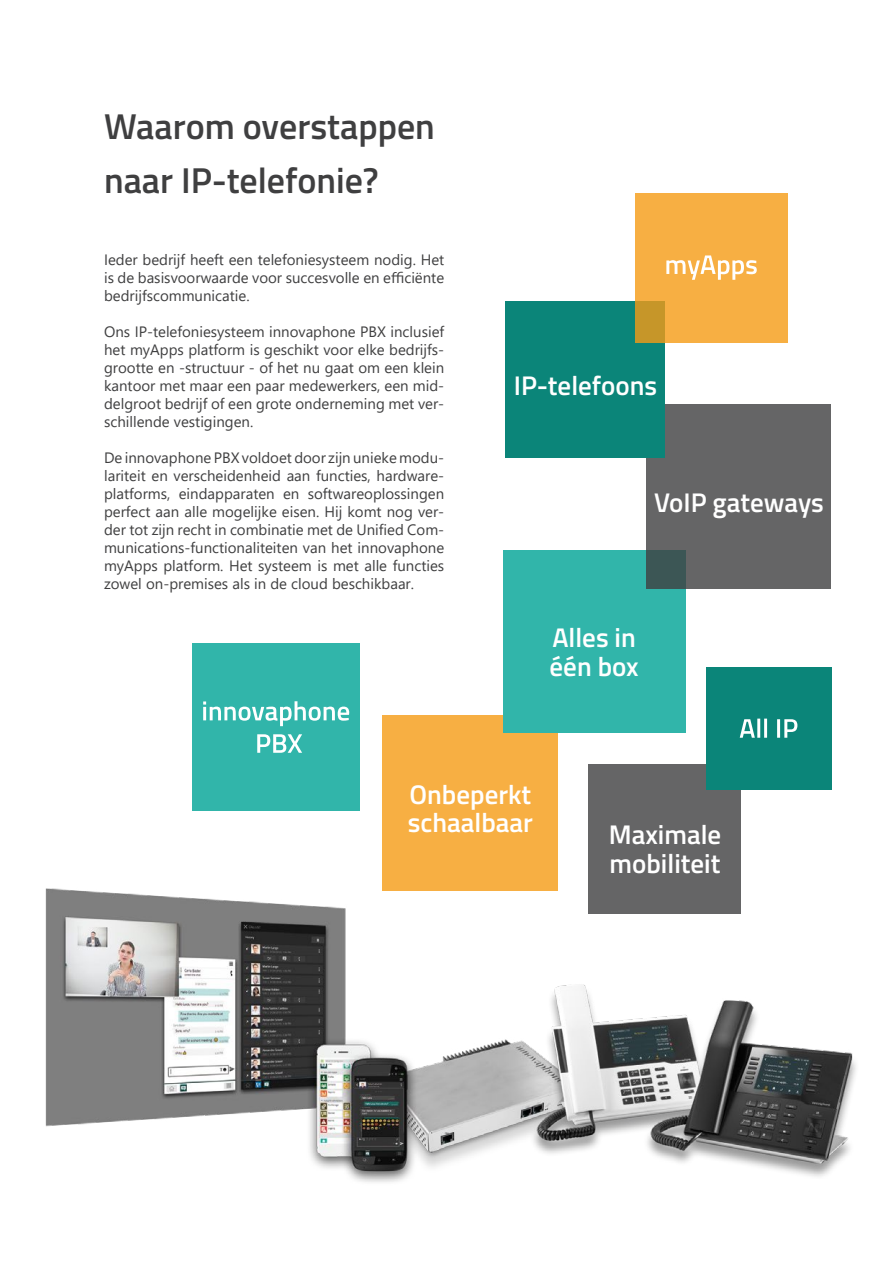
<style>
.page{position:relative;width:893px;height:1263px;background:#fff}
.page>*{position:absolute;margin:0;border:0;box-sizing:border-box;transform-origin:0 0}
.Überschriften_Themen{font:600 36px/54px "Titillium Web";color:#3f3f40}
.IP-Telefonie-Kästche{font:600 27px/28.5px "Titillium Web";color:#fff}
.Fließtext{font:15px/18px "Segoe UI";color:#3f3f40;text-align:justify}
</style>
<div class="page">
<div style="left:383px;top:715px;width:175px;height:176px;background:#f7af43"></div>
<div style="left:589px;top:764px;width:152px;height:149px;background:#656566"></div>
<div style="left:503px;top:550px;width:183px;height:183px;background:#31b5aa"></div>
<div style="left:647px;top:405px;width:184px;height:184px;background:#656566"></div>
<div style="left:506px;top:301px;width:159px;height:156px;background:#0b8579"></div>
<img style="left:45px;top:853px;width:811px;height:329px">
<div style="left:706px;top:667px;width:125px;height:122px;background:#0b8579"></div>
<svg style="left:740px;top:719px;width:57px;height:19px"></svg>
<div style="left:635px;top:193px;width:153px;height:149px;background:#f7af43"></div>
<svg style="left:666px;top:255px;width:91px;height:25px"></svg>
<div style="left:192px;top:643px;width:168px;height:168px;background:#31b5aa"></div>
<svg style="left:257px;top:734px;width:45px;height:19px"></svg>
<svg style="left:203px;top:701px;width:146px;height:25px"></svg>
<p class="Überschriften_Themen" style="left:104px;top:98px;width:332px">Waarom overstappen naar IP-telefonie?</p>
<p class="Fließtext" style="left:104px;top:249px;width:342px">Ieder bedrijf heeft een telefoniesysteem nodig. Het is de basisvoorwaarde voor succesvolle en efficiënte bedrijfscommunicatie.</p>
<p class="Fließtext" style="left:104px;top:321px;width:342px">Ons IP-telefoniesysteem innovaphone PBX inclusief het myApps platform is geschikt voor elke bedrijfs&shy;grootte en -structuur - of het nu gaat om een klein kantoor met maar een paar medewerkers, een mid&shy;delgroot bedrijf of een grote onderneming met ver&shy;schillende vestigingen.</p>
<p class="Fließtext" style="left:104px;top:447px;width:342px">De innovaphone PBX voldoet door zijn unieke modu&shy;lariteit en verscheidenheid aan functies, hardware&shy;platforms, eindapparaten en softwareoplossingen perfect aan alle mogelijke eisen. Hij komt nog ver&shy;der tot zijn recht in combinatie met de Unified Com&shy;munications-functionaliteiten van het innovaphone myApps platform. Het systeem is met alle functies zowel on-premises als in de cloud beschikbaar.</p>
<p class="IP-Telefonie-Kästche" style="left:514px;top:369px;width:145px">IP-telefoons</p>
<p class="IP-Telefonie-Kästche" style="left:654px;top:487px;width:171px">VoIP gateways</p>
<p class="IP-Telefonie-Kästche" style="left:552px;top:622px;width:85px">Alles in</p>
<p class="IP-Telefonie-Kästche" style="left:550px;top:651px;width:91px">één box</p>
<p class="IP-Telefonie-Kästche" style="left:408px;top:779px;width:127px">Onbeperkt schaalbaar</p>
<p class="IP-Telefonie-Kästche" style="left:609px;top:819px;width:114px">Maximale mobiliteit</p>
</div>
